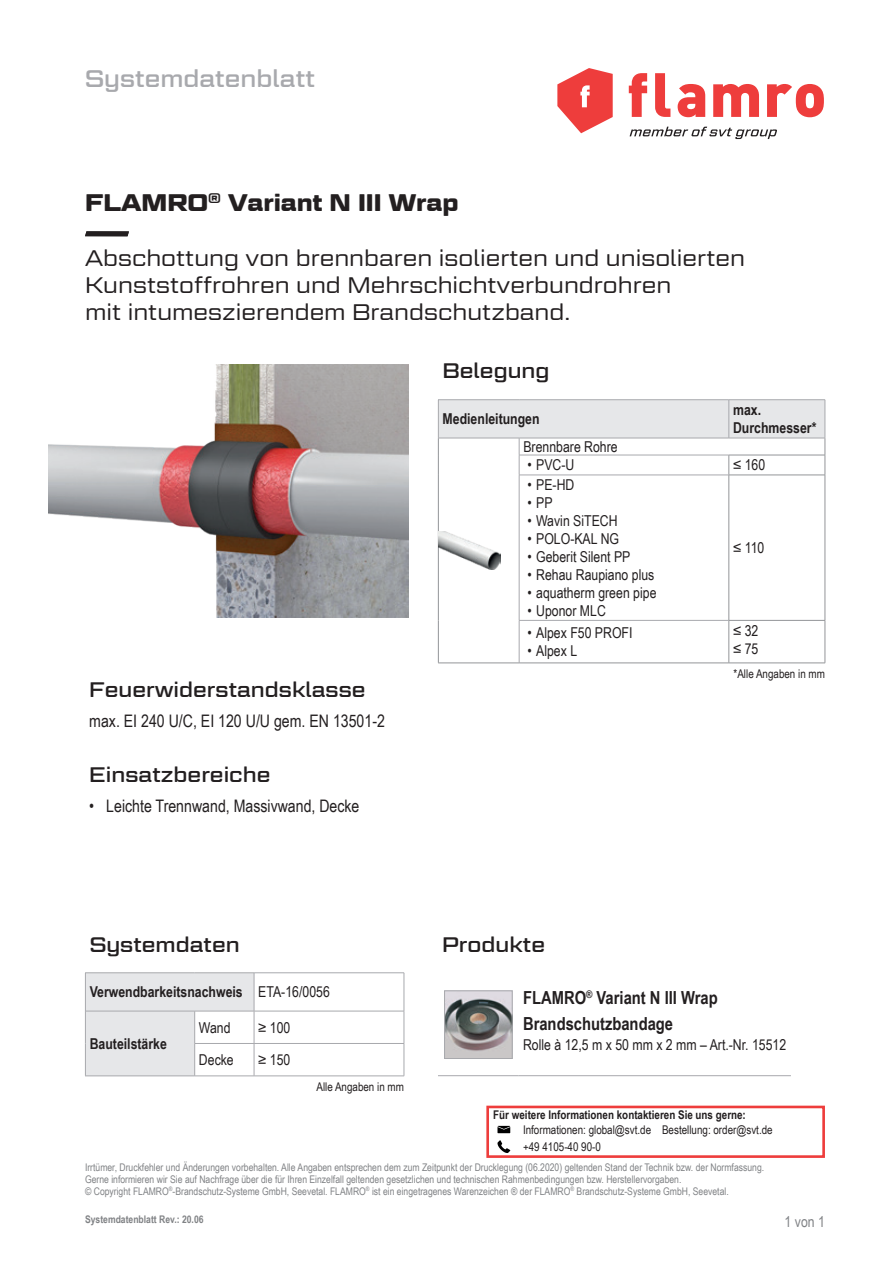
<style>
.page{position:relative;width:893px;height:1263px;background:#fff}
.page>*{position:absolute;margin:0;border:0;box-sizing:border-box;transform-origin:0 0}
.t1{font:700 24px "Geom Graphic";color:#231f20}
.t2{font:24px "Geom Graphic";color:#a8a9ad}
.t3{font:300 22.5px/27px "Geom Graphic";color:#231f20}
.t4{font:21px "Geom Graphic";color:#231f20}
.t5{font:700 18px/25.8px "Arial Narrow";color:#231f20}
.t6{font:17.25px "Arial Narrow";color:#231f20}
.t7{font:15px/18px "Arial Narrow";color:#231f20}
.t8{font:700 15px/18px "Arial Narrow";color:#231f20}
.t9{font:15px "Arial Narrow";color:#808285}
.t10{font:12px/17.1px "Arial Narrow";color:#231f20}
.t11{font:700 12px "Arial Narrow";color:#231f20}
.t12{font:10.5px/12px "Arial Narrow";color:#808285}
.t13{font:700 10.5px "Arial Narrow";color:#808285}
.s1{font-weight:400}
</style>
<div class="page">
<img style="left:49px;top:365px;width:359px;height:253px">
<svg style="left:86px;top:973px;width:318px;height:102px"></svg>
<hr style="left:254px;top:1043px;width:150px;height:1px;background:#a8a9ad">
<hr style="left:254px;top:1044px;width:1px;height:32px;background:#a8a9ad">
<hr style="left:85px;top:1011px;width:1px;height:32px;background:#a8a9ad">
<hr style="left:85px;top:1043px;width:1px;height:33px;background:#a8a9ad">
<hr style="left:85px;top:1075px;width:110px;height:1px;background:#a8a9ad">
<hr style="left:254px;top:1011px;width:1px;height:32px;background:#a8a9ad">
<hr style="left:194px;top:1043px;width:60px;height:1px;background:#a8a9ad">
<hr style="left:194px;top:1011px;width:1px;height:32px;background:#a8a9ad">
<hr style="left:404px;top:1011px;width:1px;height:32px;background:#a8a9ad">
<hr style="left:194px;top:1044px;width:1px;height:32px;background:#a8a9ad">
<hr style="left:404px;top:1044px;width:1px;height:32px;background:#a8a9ad">
<hr style="left:195px;top:1075px;width:59px;height:1px;background:#a8a9ad">
<hr style="left:254px;top:1075px;width:150px;height:1px;background:#a8a9ad">
<hr style="left:85px;top:972px;width:110px;height:1px;background:#a8a9ad">
<hr style="left:195px;top:972px;width:59px;height:1px;background:#a8a9ad">
<hr style="left:86px;top:1011px;width:109px;height:1px;background:#a8a9ad">
<hr style="left:195px;top:1011px;width:59px;height:1px;background:#a8a9ad">
<hr style="left:85px;top:973px;width:1px;height:38px;background:#a8a9ad">
<hr style="left:254px;top:972px;width:150px;height:1px;background:#a8a9ad">
<hr style="left:254px;top:973px;width:1px;height:38px;background:#a8a9ad">
<hr style="left:404px;top:973px;width:1px;height:38px;background:#a8a9ad">
<hr style="left:254px;top:1011px;width:150px;height:1px;background:#a8a9ad">
<hr style="left:519px;top:1075px;width:272px;height:1px;background:#a8a9ad">
<hr style="left:438px;top:1075px;width:81px;height:1px;background:#a8a9ad">
<img style="left:446px;top:993px;width:64px;height:64px">
<div style="left:444px;top:991px;width:68px;height:68px;border:1px solid #a8a9ad"></div>
<svg style="left:439px;top:475px;width:386px;height:188px"></svg>
<hr style="left:729px;top:475px;width:96px;height:1px;background:#939598">
<hr style="left:825px;top:475px;width:1px;height:145px;background:#939598">
<hr style="left:729px;top:620px;width:96px;height:1px;background:#939598">
<hr style="left:825px;top:620px;width:1px;height:43px;background:#939598">
<hr style="left:729px;top:663px;width:96px;height:1px;background:#939598">
<hr style="left:438px;top:475px;width:1px;height:145px;background:#939598">
<hr style="left:438px;top:620px;width:1px;height:43px;background:#939598">
<hr style="left:438px;top:663px;width:81px;height:1px;background:#939598">
<svg style="left:438px;top:400px;width:388px;height:75px"></svg>
<hr style="left:519px;top:475px;width:210px;height:1px;background:#a8a9ad">
<hr style="left:519px;top:475px;width:1px;height:145px;background:#a8a9ad">
<hr style="left:729px;top:475px;width:1px;height:145px;background:#939598">
<hr style="left:519px;top:620px;width:210px;height:1px;background:#a8a9ad">
<hr style="left:519px;top:620px;width:1px;height:43px;background:#a8a9ad">
<hr style="left:729px;top:620px;width:1px;height:43px;background:#939598">
<hr style="left:519px;top:663px;width:210px;height:1px;background:#939598">
<hr style="left:438px;top:399px;width:81px;height:1px;background:#a8a9ad">
<hr style="left:519px;top:399px;width:210px;height:1px;background:#a8a9ad">
<hr style="left:729px;top:399px;width:96px;height:1px;background:#a8a9ad">
<hr style="left:825px;top:400px;width:1px;height:38px;background:#a8a9ad">
<hr style="left:438px;top:438px;width:81px;height:1px;background:#a8a9ad">
<hr style="left:519px;top:438px;width:210px;height:1px;background:#a8a9ad">
<hr style="left:729px;top:438px;width:96px;height:1px;background:#a8a9ad">
<hr style="left:438px;top:400px;width:1px;height:38px;background:#a8a9ad">
<img style="left:439px;top:531px;width:62px;height:39px">
<svg style="left:629px;top:73px;width:18px;height:44px"></svg>
<svg style="left:655px;top:73px;width:15px;height:44px"></svg>
<svg style="left:678px;top:84px;width:27px;height:33px"></svg>
<svg style="left:713px;top:84px;width:46px;height:33px"></svg>
<svg style="left:767px;top:84px;width:57px;height:33px"></svg>
<svg style="left:557px;top:68px;width:56px;height:65px"></svg>
<svg style="left:630px;top:127px;width:147px;height:12px"></svg>
<svg style="left:497px;top:1126px;width:13px;height:7px"></svg>
<svg style="left:497px;top:1140px;width:13px;height:13px"></svg>
<div style="left:486px;top:1106px;width:339px;height:52px;border:3px solid #ee3d3c"></div>
<svg style="left:85px;top:231px;width:44px;height:5px"></svg>
<h1 class="t2" style="left:85px;top:63px;width:232px">Systemdatenblatt</h1>
<h1 class="t1" style="left:85px;top:188px;width:375px">FLAMRO<sup>®</sup> Variant N III Wrap</h1>
<h2 class="t3" style="left:85px;top:244px;width:661px">Abschottung von brennbaren isolierten und unisolierten<br>Kunststoffrohren und Mehrschichtverbundrohren<br>mit intumeszierendem Brandschutzband.</h2>
<h3 class="t4" style="left:89px;top:676px;width:278px">Feuerwiderstandsklasse</h3>
<h3 class="t6" style="left:89px;top:708px;width:297px">max. EI 240 U/C, EI 120 U/U gem. EN 13501-2</h3>
<h3 class="t4" style="left:89px;top:761px;width:183px">Einsatzbereiche</h3>
<h3 class="t6" style="left:89px;top:793px;width:272px">• Leichte Trennwand, Massivwand, Decke</h3>
<h3 class="t4" style="left:443px;top:357px;width:108px">Belegung</h3>
<h3 class="t8" style="left:443px;top:409px;width:99px">Medienleitungen</h3>
<h3 class="t8" style="left:733px;top:400px;width:85px">max.<br>Durchmesser*</h3>
<h3 class="t7" style="left:523px;top:437px;width:96px">Brennbare Rohre</h3>
<h3 class="t7" style="left:528px;top:456px;width:48px">• PVC-U</h3>
<h3 class="t7" style="left:733px;top:456px;width:34px">≤ 160</h3>
<h3 class="t7" style="left:528px;top:475px;width:48px">• PE-HD</h3>
<h3 class="t7" style="left:528px;top:493px;width:26px">• PP</h3>
<h3 class="t7" style="left:528px;top:511px;width:92px">• Wavin SiTECH</h3>
<h3 class="t7" style="left:528px;top:529px;width:93px">• POLO-KAL NG</h3>
<h3 class="t7" style="left:528px;top:547px;width:104px">• Geberit Silent PP</h3>
<h3 class="t7" style="left:528px;top:565px;width:128px">• Rehau Raupiano plus</h3>
<h3 class="t7" style="left:528px;top:583px;width:130px">• aquatherm green pipe</h3>
<h3 class="t7" style="left:528px;top:601px;width:80px">• Uponor MLC</h3>
<h3 class="t7" style="left:733px;top:538px;width:33px">≤ 110</h3>
<h3 class="t7" style="left:528px;top:623px;width:106px">• Alpex F50 PROFI</h3>
<h3 class="t7" style="left:528px;top:641px;width:51px">• Alpex L</h3>
<h3 class="t7" style="left:733px;top:621px;width:27px">≤ 32 ≤ 75</h3>
<p class="t10" style="left:734px;top:665px;width:93px">*Alle Angaben in mm</p>
<h3 class="t4" style="left:90px;top:931px;width:152px">Systemdaten</h3>
<h3 class="t8" style="left:90px;top:982px;width:242px">Verwendbarkeitsnachweis <span class="s1">ETA-16/0056</span></h3>
<h3 class="t8" style="left:90px;top:1034px;width:79px">Bauteilstärke</h3>
<h3 class="t7" style="left:199px;top:1018px;width:33px">Wand</h3>
<h3 class="t7" style="left:258px;top:1018px;width:34px">≥ 100</h3>
<h3 class="t7" style="left:199px;top:1050px;width:36px">Decke</h3>
<h3 class="t7" style="left:258px;top:1050px;width:34px">≥ 150</h3>
<p class="t10" style="left:316px;top:1078px;width:89px">Alle Angaben in mm</p>
<h3 class="t4" style="left:442px;top:931px;width:104px">Produkte</h3>
<h3 class="t5" style="left:523px;top:984px;width:196px">FLAMRO<sup>®</sup> Variant N III Wrap<br>Brandschutzbandage</h3>
<h3 class="t7" style="left:523px;top:1035px;width:265px">Rolle à 12,5 m x 50 mm x 2 mm – Art.-Nr. 15512</h3>
<p class="t11" style="left:493px;top:1106px;width:254px">Für weitere Informationen kontaktieren Sie uns gerne:</p>
<p class="t10" style="left:523px;top:1121px;width:251px">Informationen: global@svt.de Bestellung: order@svt.de +49 4105-40 90-0</p>
<p class="t12" style="left:85px;top:1161px;width:681px">Irrtümer, Druckfehler und Änderungen vorbehalten. Alle Angaben entsprechen dem zum Zeitpunkt der Drucklegung (06.2020) geltenden Stand der Technik bzw. der Normfassung.<br>Gerne informieren wir Sie auf Nachfrage über die für Ihren Einzelfall geltenden gesetzlichen und technischen Rahmenbedingungen bzw. Herstellervorgaben.<br>© Copyright FLAMRO<sup>®</sup>-Brandschutz-Systeme GmbH, Seevetal. FLAMRO<sup>®</sup> ist ein eingetragenes Warenzeichen ® der FLAMRO<sup>®</sup> Brandschutz-Systeme GmbH, Seevetal.</p>
<p class="t13" style="left:85px;top:1212px;width:120px">Systemdatenblatt Rev.: 20.06</p>
<h3 class="t9" style="left:785px;top:1210px;width:42px">1 von 1</h3>
</div>
